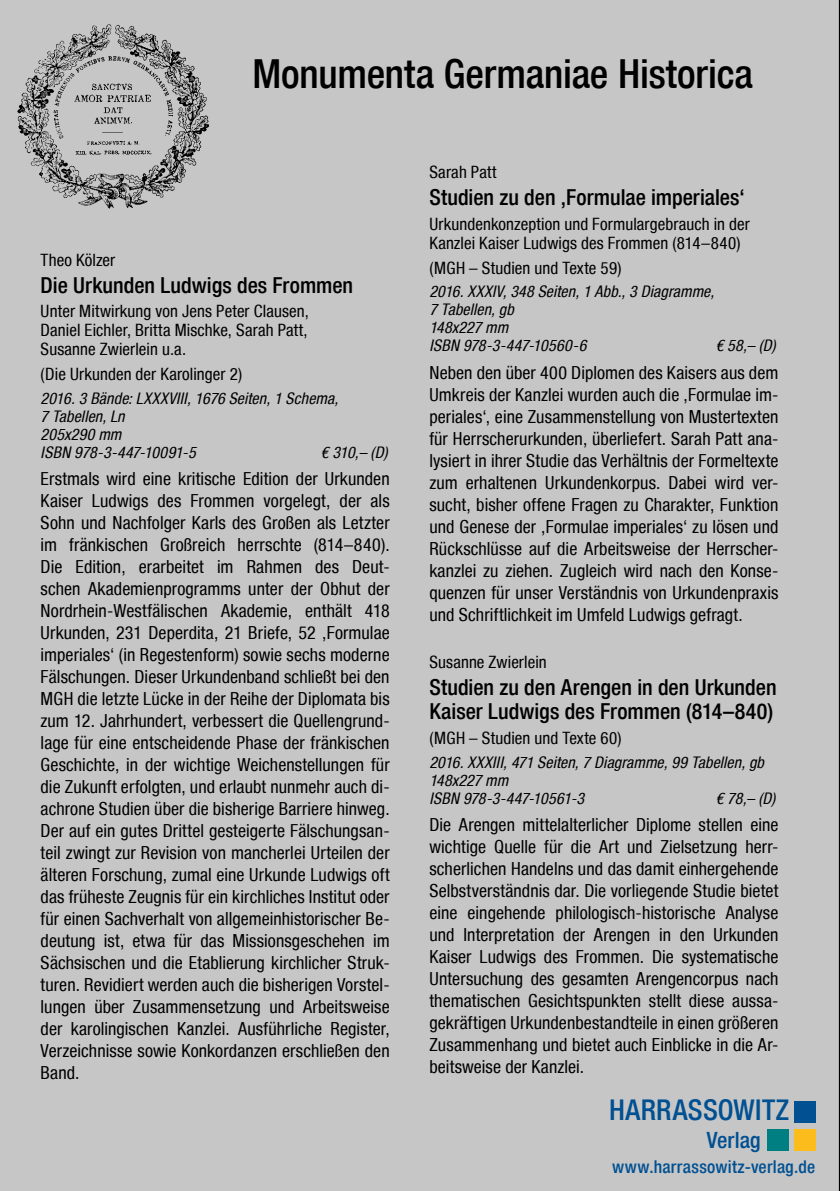
<style>
.page{position:relative;width:840px;height:1191px;background:#fff}
.page>*{position:absolute;margin:0;border:0;box-sizing:border-box;transform-origin:0 0}
.t1{font:40px "Neue Helvetica Bold";letter-spacing:-.005em;color:#000}
.t2{font:700 28.6px "Neue Helvetica";letter-spacing:.01em;color:#005092}
.t3{font:700 22.4px "Neue Helvetica";color:#005092}
.t4{font:22px/24px "Neue Helvetica Bold";color:#000}
.t5{font:18px/22px "Neue Helvetica";letter-spacing:.005em;color:#000;text-align:justify}
.t6{font:700 17.6px "Neue Helvetica";letter-spacing:.015em;color:#005092}
.t7{font:17px/19px "Neue Helvetica";letter-spacing:.005em;color:#000;text-align:justify}
.t8{font:17px "Neue Helvetica";letter-spacing:.01em;color:#000}
.t9{font:italic 16px/18px "Neue Helvetica";letter-spacing:.01em;color:#000}
</style>
<div class="page">
<div style="left:0;top:0;width:839px;height:1191px;background:#c6c6c6"></div>
<div style="left:767px;top:1129px;width:21px;height:21px;background:#007f82"></div>
<div style="left:793px;top:1129px;width:21px;height:21px;background:#fcbd1c"></div>
<div style="left:793px;top:1101px;width:21px;height:21px;background:#005092"></div>
<img style="left:17px;top:23px;width:193px;height:185px">
<h1 class="t1" style="left:252px;top:49px;width:502px">Monumenta Germaniae Historica</h1>
<p class="t8" style="left:41px;top:247px;width:76px">Theo Kölzer</p>
<p class="t4" style="left:41px;top:274px;width:314px">Die Urkunden Ludwigs des Frommen</p>
<p class="t7" style="left:41px;top:301px;width:269px">Unter Mitwirkung von Jens Peter Clausen, Daniel Eichler, Britta Mischke, Sarah Patt, Susanne Zwierlein u.a.</p>
<p class="t7" style="left:41px;top:364px;width:203px">(Die Urkunden der Karolinger 2)</p>
<p class="t9" style="left:41px;top:388px;width:299px">2016. 3 Bände: LXXXVIII, 1676 Seiten, 1 Schema,<br>7 Tabellen, Ln<br>205x290 mm<br>ISBN 978-3-447-10091-5</p>
<p class="t9" style="left:321px;top:442px;width:68px">€ 310,– (D)</p>
<p class="t5" style="left:41px;top:467px;width:350px">Erstmals wird eine kritische Edition der Urkunden Kaiser Ludwigs des Frommen vorgelegt, der als Sohn und Nachfolger Karls des Großen als Letzter im fränkischen Großreich herrschte (814–840).<br>Die Edition, erarbeitet im Rahmen des Deut&shy;schen Akademienprogramms unter der Obhut der Nordrhein-Westfälischen Akademie, enthält 418<br>Urkunden, 231 Deperdita, 21 Briefe, 52 ‚Formulae imperiales‘ (in Regestenform) sowie sechs moderne Fälschungen. Dieser Urkundenband schließt bei den MGH die letzte Lücke in der Reihe der Diplomata bis zum 12. Jahrhundert, verbessert die Quellengrund&shy;lage für eine entscheidende Phase der fränkischen Geschichte, in der wichtige Weichenstellungen für die Zukunft erfolgten, und erlaubt nunmehr auch di&shy;achrone Studien über die bisherige Barriere hinweg.<br>Der auf ein gutes Drittel gesteigerte Fälschungsan&shy;teil zwingt zur Revision von mancherlei Urteilen der älteren Forschung, zumal eine Urkunde Ludwigs oft das früheste Zeugnis für ein kirchliches Institut oder für einen Sachverhalt von allgemeinhistorischer Be&shy;deutung ist, etwa für das Missionsgeschehen im Sächsischen und die Etablierung kirchlicher Struk&shy;turen. Revidiert werden auch die bisherigen Vorstel&shy;lungen über Zusammensetzung und Arbeitsweise der karolingischen Kanzlei. Ausführliche Register, Verzeichnisse sowie Konkordanzen erschließen den Band.</p>
<p class="t8" style="left:429px;top:160px;width:69px">Sarah Patt</p>
<p class="t4" style="left:429px;top:186px;width:316px">Studien zu den ‚Formulae imperiales‘</p>
<p class="t7" style="left:429px;top:214px;width:322px">Urkundenkonzeption und Formulargebrauch in der<br>Kanzlei Kaiser Ludwigs des Frommen (814–840)</p>
<p class="t7" style="left:429px;top:257px;width:193px">(MGH – Studien und Texte 59)</p>
<p class="t9" style="left:429px;top:282px;width:286px">2016. XXXIV, 348 Seiten, 1 Abb., 3 Diagramme,<br>7 Tabellen, gb<br>148x227 mm<br>ISBN 978-3-447-10560-6</p>
<p class="t9" style="left:715px;top:336px;width:61px">€ 58,– (D)</p>
<p class="t5" style="left:429px;top:361px;width:350px">Neben den über 400 Diplomen des Kaisers aus dem Umkreis der Kanzlei wurden auch die ‚Formulae im&shy;periales‘, eine Zusammenstellung von Mustertexten für Herrscherurkunden, überliefert. Sarah Patt ana&shy;lysiert in ihrer Studie das Verhältnis der Formeltexte zum erhaltenen Urkundenkorpus. Dabei wird ver&shy;sucht, bisher offene Fragen zu Charakter, Funktion und Genese der ‚Formulae imperiales‘ zu lösen und Rückschlüsse auf die Arbeitsweise der Herrscher&shy;kanzlei zu ziehen. Zugleich wird nach den Konse&shy;quenzen für unser Verständnis von Urkundenpraxis und Schriftlichkeit im Umfeld Ludwigs gefragt.</p>
<p class="t8" style="left:429px;top:650px;width:119px">Susanne Zwierlein</p>
<p class="t4" style="left:429px;top:676px;width:348px">Studien zu den Arengen in den Urkunden<br>Kaiser Ludwigs des Frommen (814–840)</p>
<p class="t7" style="left:429px;top:728px;width:194px">(MGH – Studien und Texte 60)</p>
<p class="t9" style="left:429px;top:752px;width:336px">2016. XXXIII, 471 Seiten, 7 Diagramme, 99 Tabellen, gb<br>148x227 mm<br>ISBN 978-3-447-10561-3</p>
<p class="t9" style="left:715px;top:788px;width:61px">€ 78,– (D)</p>
<p class="t5" style="left:429px;top:813px;width:350px">Die Arengen mittelalterlicher Diplome stellen eine wichtige Quelle für die Art und Zielsetzung herr&shy;scherlichen Handelns und das damit einhergehende Selbstverständnis dar. Die vorliegende Studie bietet eine eingehende philologisch-historische Analyse und Interpretation der Arengen in den Urkunden Kaiser Ludwigs des Frommen. Die systematische Untersuchung des gesamten Arengencorpus nach thematischen Gesichtspunkten stellt diese aussa&shy;gekräftigen Urkundenbestandteile in einen größeren Zusammenhang und bietet auch Einblicke in die Ar&shy;beitsweise der Kanzlei.</p>
<h2 class="t2" style="left:608px;top:1092px;width:181px">HARRASSOWITZ</h2>
<p class="t3" style="left:706px;top:1126px;width:56px">Verlag</p>
<p class="t6" style="left:611px;top:1155px;width:204px">www.harrassowitz-verlag.de</p>
</div>
